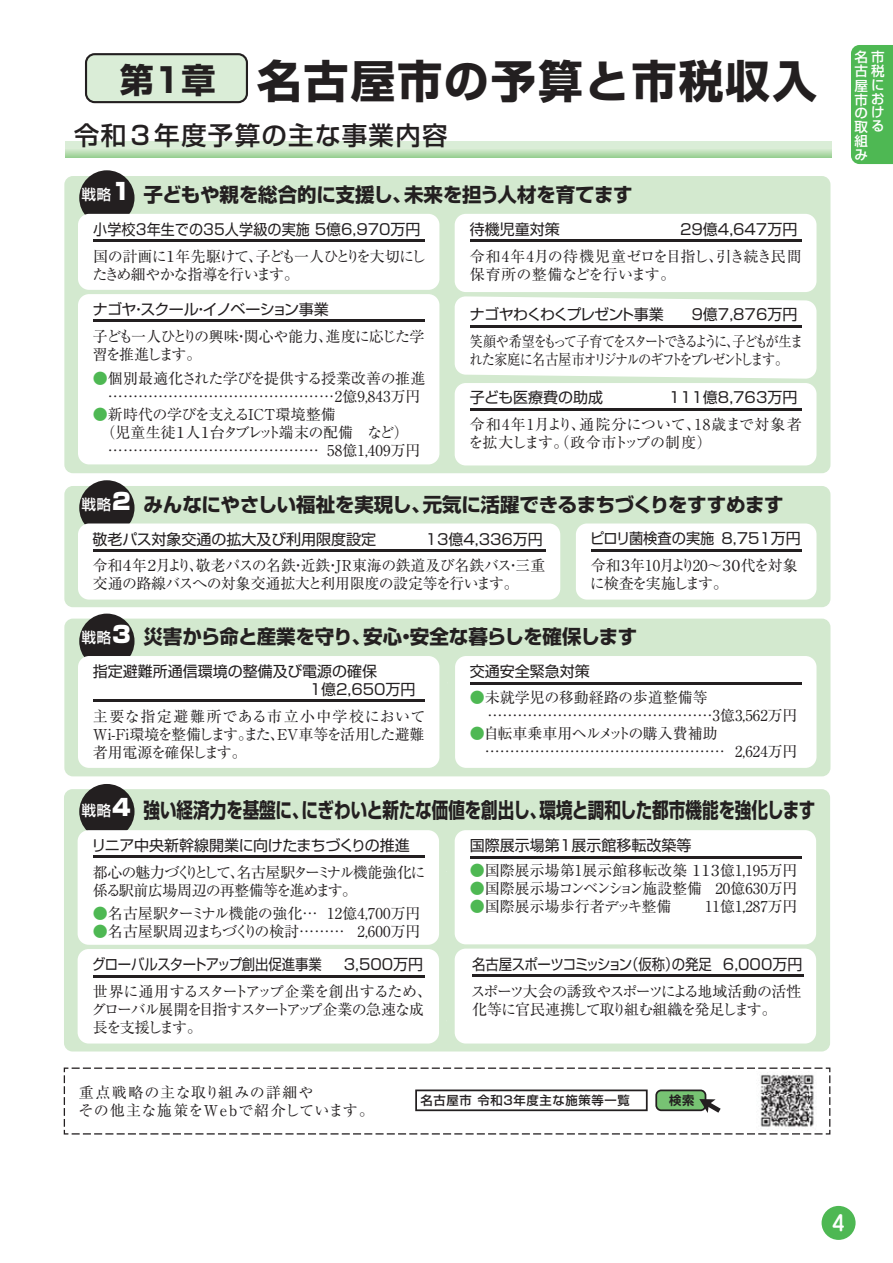
<style>
.page{position:relative;width:893px;height:1263px;background:#fff}
.page>*{position:absolute;margin:0;border:0;box-sizing:border-box;transform-origin:0 0}
.t1{font:44.7px "Shin Go Pro Bold 90 pv RKSJ H";letter-spacing:.05em;color:#231f20}
.t2{font:25.5px "Shin Go Pro Medium 90 pv RKSJ H";letter-spacing:.05em;color:#231f20}
.t3{font:21px "Shin Go Pro Bold 90 pv RKSJ H";letter-spacing:-.01em;color:#231f20;scale:.79 1}
.t4{font:21px "Jun 34 Pro Medium 90 pv RKSJ H";color:#fff}
.t5{font:19.5px "Shin Go Pro Bold 90 pv RKSJ H";letter-spacing:-.015em;color:#231f20}
.t6{font:15px/18px "Ryumin Pro Regular 90 pv RKSJ H";color:#231f20}
.t7{font:15px/18px "Ryumin Pro Regular 90 pv RKSJ H";letter-spacing:-.03em;color:#231f20}
.t8{font:15px/18px "Shin Go Pro Regular 90 pv RKSJ H";color:#231f20}
.t9{font:15px/18px "Ryumin Pro Regular 90 pv RKSJ H";letter-spacing:.005em;color:#231f20}
.t10{font:15px/18px "Ryumin Pro Regular 90 pv RKSJ H";letter-spacing:-.065em;color:#231f20}
.t11{font:15px/18px "Ryumin Pro Regular 90 pv RKSJ H";letter-spacing:-.14em;color:#231f20;scale:.88 1}
.t12{font:15px/18px "Ryumin Pro Regular 90 pv RKSJ H";letter-spacing:-.085em;color:#231f20}
.t13{font:15px/18px "Ryumin Pro Regular 90 pv RKSJ H";letter-spacing:.015em;color:#231f20}
.t14{font:15px/18px "Ryumin Pro Regular 90 pv RKSJ H";letter-spacing:-.09em;color:#231f20}
.t15{font:15px/18px "Ryumin Pro Regular 90 pv RKSJ H";letter-spacing:.01em;color:#231f20}
.t16{font:15px/18px "Ryumin Pro Regular 90 pv RKSJ H";letter-spacing:.055em;color:#231f20}
.t17{font:15px/18px "Ryumin Pro Regular 90 pv RKSJ H";letter-spacing:-.08em;color:#231f20}
.t18{font:15px/18px "Ryumin Pro Regular 90 pv RKSJ H";letter-spacing:-.1em;color:#231f20}
.t19{font:15px "Shin Go Pro Regular 90 pv RKSJ H";letter-spacing:-.02em;color:#231f20;scale:.89 1}
.t20{font:15px "Ryumin Pro Regular 90 pv RKSJ H";letter-spacing:-.175em;color:#231f20}
.t21{font:15px "Shin Go Pro Regular 90 pv RKSJ H";letter-spacing:-.025em;color:#231f20}
.t22{font:15px "Shin Go Pro Regular 90 pv RKSJ H";letter-spacing:-.04em;color:#231f20}
.t23{font:15px "Shin Go Pro Regular 90 pv RKSJ H";letter-spacing:-.03em;color:#231f20;scale:.89 1}
.t24{font:15px "Shin Go Pro Regular 90 pv RKSJ H";color:#231f20;scale:.93 1}
.t25{font:15px "Shin Go Pro Regular 90 pv RKSJ H";color:#231f20;scale:.95 1}
.t26{font:15px "Shin Go Pro Regular 90 pv RKSJ H";letter-spacing:-.06em;color:#231f20}
.t27{font:14.55px "Shin Go Pro Medium 90 pv RKSJ H";letter-spacing:.05em;color:#fff}
.t28{font:13.5px/14px "Shin Go Pro Medium 83 pv RKSJ H";color:#fff}
.t29{font:12.3px "Shin Go Pro Medium 90 pv RKSJ H";letter-spacing:.06em;color:#231f20}
.t30{font:12.3px "Shin Go Pro De Bold 90 pv RKSJ H";color:#231f20}
.s1{font-size:34.05px}
.s2{font-family:"Shin Go Pro Ultra 90 pv RKSJ H";font-size:22.95px}
.s3{color:#4eb853}
</style>
<div class="page">
<div style="left:851px;top:45px;width:42px;height:119px;background:#4eb853"></div>
<div style="left:822px;top:1206px;width:34px;height:34px;background:#4eb853;border-radius:50%"></div>
<div style="left:64px;top:176px;width:766px;height:297px;background:#d3e9cf;border-radius:9px"></div>
<div style="left:455px;top:214px;width:361px;height:78px;background:#fff;border-radius:11px"></div>
<svg style="left:455px;top:296px;width:361px;height:83px;background:#fcfdfb"></svg>
<div style="left:455px;top:383px;width:361px;height:82px;background:#fff;border-radius:11px"></div>
<div style="left:86px;top:54px;width:161px;height:48px;background:#daedd7;border-radius:9px"></div>
<div style="left:85px;top:53px;width:163px;height:50px;border:2px solid #231f20;border-radius:9px"></div>
<div style="left:64px;top:619px;width:766px;height:157px;background:#d3e9cf;border-radius:9px"></div>
<div style="left:64px;top:789px;width:766px;height:262px;background:#d3e9cf;border-radius:9px"></div>
<div style="left:64px;top:486px;width:766px;height:121px;background:#d3e9cf;border-radius:9px"></div>
<svg style="left:63px;top:1067px;width:768px;height:68px"></svg>
<svg style="left:66px;top:141px;width:765px;height:17px;background:#c5e3c1"></svg>
<div style="left:79px;top:170px;width:56px;height:56px;background:#231f20;border-radius:50%"></div>
<div style="left:79px;top:480px;width:56px;height:55px;background:#231f20;border-radius:50%"></div>
<div style="left:79px;top:614px;width:56px;height:55px;background:#231f20;border-radius:50%"></div>
<div style="left:79px;top:784px;width:56px;height:55px;background:#231f20;border-radius:50%"></div>
<div style="left:78px;top:294px;width:361px;height:170px;background:#fff;border-radius:11px"></div>
<hr style="left:93px;top:319px;width:332px;height:3px;background:#231f20">
<hr style="left:470px;top:239px;width:332px;height:3px;background:#231f20">
<hr style="left:470px;top:325px;width:332px;height:3px;background:#231f20">
<div style="left:78px;top:214px;width:361px;height:76px;background:#fff;border-radius:11px"></div>
<hr style="left:93px;top:239px;width:332px;height:3px;background:#231f20">
<hr style="left:470px;top:408px;width:332px;height:3px;background:#231f20">
<div style="left:78px;top:656px;width:361px;height:112px;background:#fff;border-radius:11px"></div>
<div style="left:455px;top:656px;width:361px;height:112px;background:#fff;border-radius:11px"></div>
<div style="left:78px;top:523px;width:482px;height:77px;background:#fff;border-radius:11px"></div>
<div style="left:576px;top:523px;width:240px;height:77px;background:#fff;border-radius:11px"></div>
<hr style="left:591px;top:549px;width:211px;height:3px;background:#231f20">
<hr style="left:470px;top:681px;width:332px;height:3px;background:#231f20">
<hr style="left:93px;top:699px;width:332px;height:3px;background:#231f20">
<div style="left:78px;top:830px;width:361px;height:115px;background:#fff;border-radius:11px"></div>
<hr style="left:93px;top:855px;width:332px;height:3px;background:#231f20">
<div style="left:455px;top:948px;width:361px;height:95px;background:#fff;border-radius:11px"></div>
<div style="left:455px;top:830px;width:361px;height:114px;background:#fff;border-radius:11px"></div>
<hr style="left:470px;top:856px;width:332px;height:3px;background:#231f20">
<div style="left:78px;top:949px;width:361px;height:94px;background:#fff;border-radius:11px"></div>
<hr style="left:93px;top:974px;width:332px;height:3px;background:#231f20">
<hr style="left:472px;top:974px;width:332px;height:3px;background:#231f20">
<hr style="left:93px;top:549px;width:452px;height:3px;background:#231f20">
<img style="left:757px;top:1071px;width:59px;height:59px">
<h1 class="t1" style="left:120px;top:64px;width:699px"><span class="s1">第1章</span> 名古屋市の予算と市税収入</h1>
<h2 class="t2" style="left:74px;top:125px;width:375px">令和３年度予算の主な事業内容</h2>
<p class="t27" style="left:82px;top:189px;width:51px">戦略<span class="s2">1</span></p>
<h3 class="t5" style="left:143px;top:187px;width:491px">子どもや親を総合的に支援し、未来を担う人材を育てます</h3>
<p class="t24" style="left:93px;top:222px;width:234px;rotate:1deg">小学校3年生での35人学級の実施</p>
<p class="t8" style="left:313px;top:222px;width:109px">５億6,970万円</p>
<p class="t14" style="left:93px;top:249px;width:335px">国の計画に１年先駆けて、子ども一人ひとりを大切にしたきめ細やかな指導を行います。</p>
<p class="t22" style="left:93px;top:304px;width:237px">ナゴヤ・スクール・イノベーション事業</p>
<p class="t17" style="left:93px;top:329px;width:333px">子ども一人ひとりの興味・関心や能力、進度に応じた学習を推進します。</p>
<p class="t9" style="left:93px;top:371px;width:334px"><span class="s3">●</span>個別最適化された学びを提供する授業改善の推進　……………………………………… 2億9,843万円</p>
<p class="t7" style="left:93px;top:407px;width:244px"><span class="s3">●</span>新時代の学びを支えるICT環境整備</p>
<p class="t20" style="left:100px;top:426px;width:310px">（児童生徒１人１台タブレット端末の配備　など）</p>
<p class="t9" style="left:93px;top:443px;width:329px">　…………………………………… 58億1,409万円</p>
<p class="t8" style="left:470px;top:222px;width:91px">待機児童対策</p>
<p class="t8" style="left:680px;top:222px;width:119px">29億4,647万円</p>
<p class="t15" style="left:470px;top:249px;width:333px">令和4年4月の待機児童ゼロを目指し、引き続き民間保育所の整備などを行います。</p>
<p class="t26" style="left:470px;top:309px;width:196px">ナゴヤわくわくプレゼント事業</p>
<p class="t8" style="left:690px;top:308px;width:109px">９億7,876万円</p>
<p class="t11" style="left:469px;top:335px;width:381px">笑顔や希望をもって子育てをスタートできるように、子どもが生まれた家庭に名古屋市オリジナルのギフトをプレゼントします。</p>
<p class="t8" style="left:470px;top:391px;width:135px">子ども医療費の助成</p>
<p class="t8" style="left:669px;top:391px;width:130px">111億8,763万円</p>
<p class="t13" style="left:468px;top:418px;width:335px">令和4年1月より、通院分について、18歳まで対象者を拡大します。（政令市トップの制度）</p>
<p class="t27" style="left:82px;top:499px;width:51px">戦略<span class="s2">2</span></p>
<h3 class="t5" style="left:143px;top:497px;width:642px">みんなにやさしい福祉を実現し、元気に活躍できるまちづくりをすすめます</h3>
<p class="t8" style="left:93px;top:532px;width:285px">敬老パス対象交通の拡大及び利用限度設定</p>
<p class="t8" style="left:426px;top:532px;width:119px">13億4,336万円</p>
<p class="t25" style="left:590px;top:533px;width:223px">ピロリ菌検査の実施 8,751万円</p>
<p class="t7" style="left:93px;top:559px;width:454px">令和４年２月より、敬老パスの名鉄・近鉄・JR東海の鉄道及び名鉄バス・三重交通の路線バスへの対象交通拡大と利用限度の設定等を行います。</p>
<p class="t18" style="left:590px;top:559px;width:209px">令和３年10月より20～３０代を対象に検査を実施します。</p>
<p class="t27" style="left:82px;top:632px;width:51px">戦略<span class="s2">3</span></p>
<h3 class="t5" style="left:143px;top:629px;width:495px">災害から命と産業を守り、安心・安全な暮らしを確保します</h3>
<p class="t8" style="left:310px;top:664px;width:107px;text-indent:-217px">指定避難所通信環境の整備及び電源の確保<br>1億2,650万円</p>
<p class="t8" style="left:470px;top:665px;width:121px">交通安全緊急対策</p>
<p class="t6" style="left:470px;top:691px;width:329px"><span class="s3">●</span>未就学児の移動経路の歩道整備等<br>　 ………………………………………3億3,562万円</p>
<p class="t6" style="left:470px;top:727px;width:329px"><span class="s3">●</span>自転車乗車用ヘルメットの購入費補助　………………………………………… 2,624万円</p>
<p class="t7" style="left:93px;top:709px;width:334px;text-align:justify">主要な指定避難所である市立小中学校においてWi-Fi環境を整備します。また、EV車等を活用した避難者用電源を確保します。</p>
<p class="t27" style="left:82px;top:805px;width:51px">戦略<span class="s2">4</span></p>
<h3 class="t3" style="left:143px;top:802px;width:852px">強い経済力を基盤に、にぎわいと新たな価値を創出し、環境と調和した都市機能を強化します</h3>
<p class="t21" style="left:91px;top:840px;width:320px">リニア中央新幹線開業に向けたまちづくりの推進</p>
<p class="t8" style="left:470px;top:839px;width:223px">国際展示場第1展示館移転改築等</p>
<p class="t10" style="left:93px;top:865px;width:334px">都心の魅力づくりとして、名古屋駅ターミナル機能強化に係る駅前広場周辺の再整備等を進めます。</p>
<p class="t9" style="left:93px;top:906px;width:329px"><span class="s3">●</span>名古屋駅ターミナル機能の強化… 12億4,700万円</p>
<p class="t9" style="left:93px;top:924px;width:329px"><span class="s3">●</span>名古屋駅周辺まちづくりの検討……… 2,600万円</p>
<p class="t23" style="left:92px;top:959px;width:259px">グローバルスタートアップ創出促進事業</p>
<p class="t8" style="left:344px;top:958px;width:81px">3,500万円</p>
<p class="t12" style="left:91px;top:984px;width:342px">世界に通用するスタートアップ企業を創出するため、グローバル展開を目指すスタートアップ企業の急速な成長を支援します。</p>
<p class="t6" style="left:470px;top:863px;width:329px"><span class="s3">●</span>国際展示場第1展示館移転改築 １１３億1,195万円</p>
<p class="t6" style="left:470px;top:881px;width:329px"><span class="s3">●</span>国際展示場コンベンション施設整備 20億630万円</p>
<p class="t6" style="left:470px;top:899px;width:203px"><span class="s3">●</span>国際展示場歩行者デッキ整備</p>
<p class="t6" style="left:705px;top:899px;width:94px">11億1,287万円</p>
<p class="t19" style="left:472px;top:958px;width:373px">名古屋スポーツコミッション（仮称）の発足 6,000万円</p>
<p class="t10" style="left:471px;top:984px;width:332px">スポーツ大会の誘致やスポーツによる地域活動の活性化等に官民連携して取り組む組織を発足します。</p>
<p class="t16" style="left:78px;top:1085px;width:297px">重点戦略の主な取り組みの詳細や<br>その他主な施策をWebで紹介しています。</p>
<p class="t29" style="left:420px;top:1095px;width:211px">名古屋市 令和3年度主な施策等一覧</p>
<p class="t30" style="left:669px;top:1095px;width:27px">検索</p>
<p class="t28" style="left:855px;top:52px;width:31px">名市古税屋に市おのけ取る組<br>み</p>
<h3 class="t4" style="left:832px;top:1215px;width:15px">4</h3>
</div>
